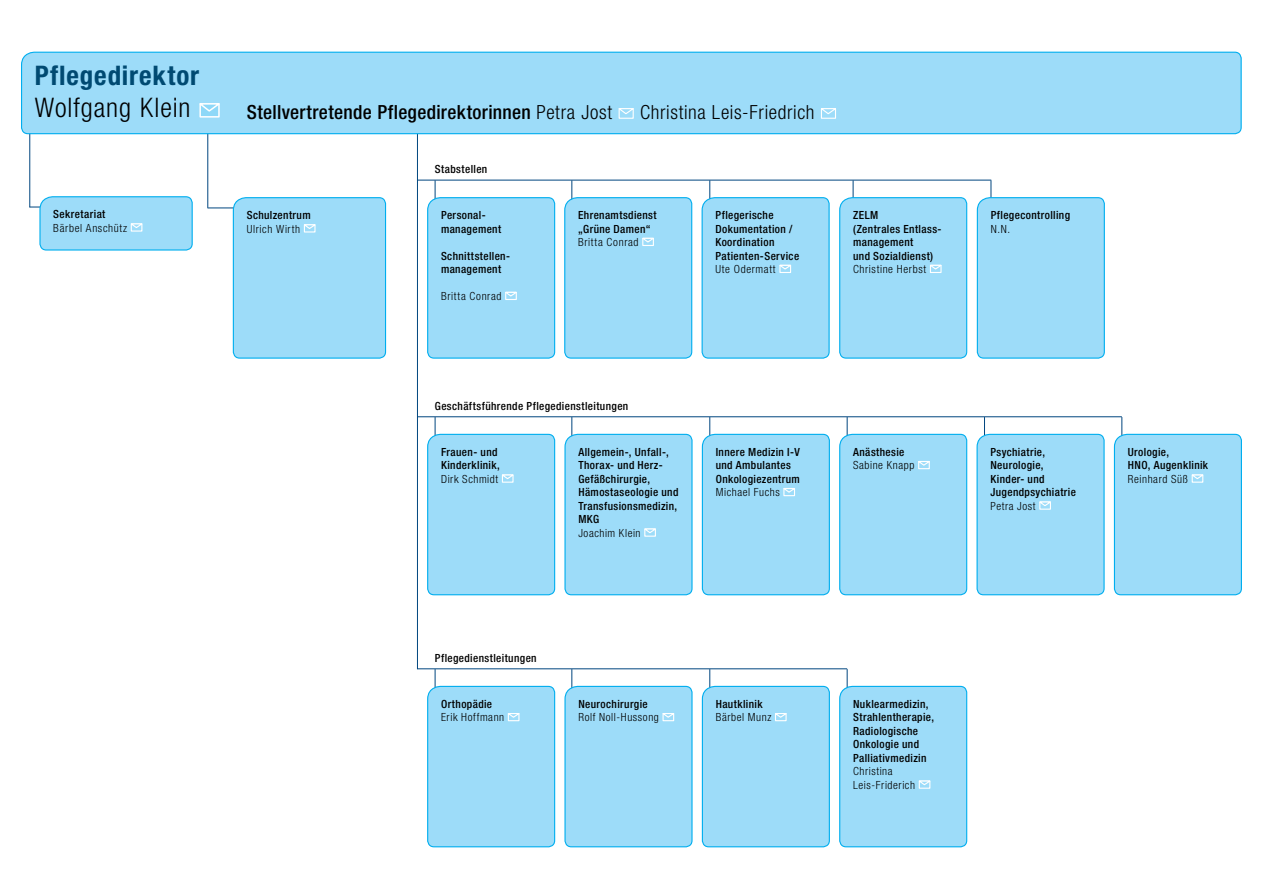
<style>
.page{position:relative;width:1263px;height:893px;background:#fff}
.page>*{position:absolute;margin:0;border:0;box-sizing:border-box;transform-origin:0 0}
.t1{font:700 condensed 27px "Helvetica Neue LT Pro";letter-spacing:.03em;color:#004a72}
.t2{font:300 condensed 27px "Helvetica Neue LT Pro";letter-spacing:.035em;color:#000}
.t3{font:500 condensed 19.5px "Helvetica Neue LT Pro";letter-spacing:.02em;color:#000}
.t4{font:300 condensed 19.5px "Helvetica Neue LT Pro";letter-spacing:.03em;color:#000}
.t5{font:500 condensed 11.25px/13.5px "Helvetica Neue LT Pro";letter-spacing:.035em;color:#000}
.t6{font:300 condensed 11.25px/13.5px "Helvetica Neue LT Pro";letter-spacing:.055em;color:#000}
.s1{font-weight:300}
</style>
<div class="page">
<hr style="left:29px;top:124px;width:1px;height:83px;background:#00467f">
<svg style="left:29px;top:196px;width:164px;height:55px;background:#9ddcf8"></svg>
<hr style="left:207px;top:124px;width:1px;height:84px;background:#00467f">
<hr style="left:208px;top:208px;width:32px;height:1px;background:#00467f">
<div style="left:232px;top:197px;width:155px;height:162px;background:#9ddcf9"></div>
<hr style="left:417px;top:127px;width:1px;height:542px;background:#00467f">
<hr style="left:417px;top:180px;width:574px;height:1px;background:#00467f">
<hr style="left:417px;top:416px;width:705px;height:1px;background:#00467f">
<hr style="left:417px;top:668px;width:430px;height:1px;background:#00467f">
<hr style="left:435px;top:180px;width:1px;height:128px;background:#00467f">
<hr style="left:435px;top:417px;width:1px;height:127px;background:#00467f">
<hr style="left:435px;top:669px;width:1px;height:127px;background:#00467f">
<div style="left:427px;top:197px;width:129px;height:162px;background:#9ddcf9"></div>
<div style="left:427px;top:433px;width:129px;height:163px;background:#9ddcf9"></div>
<div style="left:427px;top:685px;width:129px;height:163px;background:#9ddcf9"></div>
<hr style="left:571px;top:180px;width:1px;height:128px;background:#00467f">
<hr style="left:571px;top:417px;width:1px;height:127px;background:#00467f">
<hr style="left:571px;top:669px;width:1px;height:127px;background:#00467f">
<div style="left:564px;top:433px;width:129px;height:163px;background:#9ddcf9"></div>
<div style="left:564px;top:685px;width:129px;height:163px;background:#9ddcf9"></div>
<hr style="left:709px;top:180px;width:1px;height:128px;background:#00467f">
<hr style="left:853px;top:180px;width:1px;height:128px;background:#00467f">
<hr style="left:991px;top:180px;width:1px;height:128px;background:#00467f">
<hr style="left:709px;top:417px;width:1px;height:127px;background:#00467f">
<hr style="left:709px;top:669px;width:1px;height:127px;background:#00467f">
<div style="left:701px;top:197px;width:129px;height:162px;background:#9ddcf9"></div>
<div style="left:839px;top:197px;width:129px;height:162px;background:#9ddcf9"></div>
<div style="left:976px;top:197px;width:129px;height:162px;background:#9ddcf9"></div>
<div style="left:701px;top:433px;width:129px;height:163px;background:#9ddcf9"></div>
<div style="left:701px;top:685px;width:129px;height:163px;background:#9ddcf9"></div>
<hr style="left:847px;top:417px;width:1px;height:127px;background:#00467f">
<hr style="left:847px;top:669px;width:1px;height:127px;background:#00467f">
<div style="left:839px;top:433px;width:129px;height:163px;background:#9ddcf9"></div>
<div style="left:839px;top:685px;width:129px;height:163px;background:#9ddcf9"></div>
<hr style="left:984px;top:417px;width:1px;height:127px;background:#00467f">
<div style="left:976px;top:433px;width:129px;height:163px;background:#9ddcf9"></div>
<hr style="left:1121px;top:417px;width:1px;height:127px;background:#00467f">
<div style="left:1113px;top:433px;width:129px;height:163px;background:#9ddcf9"></div>
<div style="left:21px;top:51px;width:1221px;height:84px;background:#9ddcf9"></div>
<div style="left:619px;top:108px;width:15px;height:11px;background:#9ddcf9;border:1px solid #fff"></div>
<svg style="left:617px;top:107px;width:20px;height:8px"></svg>
<div style="left:821px;top:108px;width:15px;height:11px;background:#9ddcf9;border:1px solid #fff"></div>
<svg style="left:820px;top:107px;width:19px;height:8px"></svg>
<div style="left:564px;top:197px;width:129px;height:162px;background:#9ddcf9"></div>
<h1 class="t1" style="left:35px;top:59px;width:166px">Pflegedirektor</h1>
<h1 class="t2" style="left:35px;top:92px;width:157px">Wolfgang Klein</h1>
<h2 class="t3" style="left:247px;top:100px;width:367px">Stellvertretende Pflegedirektorinnen <span class="s1">Petra Jost</span></h2>
<h2 class="t4" style="left:640px;top:101px;width:176px">Christina Leis-Friedrich</h2>
<p class="t5" style="left:435px;top:162px;width:54px">Stabstellen</p>
<p class="t5" style="left:53px;top:207px;width:54px">Sekretariat</p>
<p class="t6" style="left:53px;top:221px;width:75px">Bärbel Anschütz</p>
<p class="t5" style="left:247px;top:208px;width:66px">Schulzentrum</p>
<p class="t6" style="left:247px;top:222px;width:55px">Ulrich Wirth</p>
<p class="t5" style="left:441px;top:208px;width:62px">Personal&shy;management</p>
<p class="t5" style="left:441px;top:249px;width:71px">Schnittstellen&shy;management</p>
<p class="t6" style="left:441px;top:289px;width:62px">Britta Conrad</p>
<p class="t5" style="left:578px;top:208px;width:80px">Ehrenamtsdienst „Grüne Damen“</p>
<p class="t6" style="left:578px;top:235px;width:62px">Britta Conrad</p>
<p class="t5" style="left:715px;top:208px;width:85px">Pflegerische<br>Dokumentation /<br>Koordination<br>Patienten-Service</p>
<p class="t6" style="left:715px;top:262px;width:62px">Ute Odermatt</p>
<p class="t5" style="left:853px;top:208px;width:90px">ZELM<br>(Zentrales Entlass&shy;management<br>und Sozialdienst)</p>
<p class="t6" style="left:853px;top:262px;width:75px">Christine Herbst</p>
<p class="t5" style="left:991px;top:208px;width:81px">Pflegecontrolling</p>
<p class="t6" style="left:991px;top:222px;width:21px">N.N.</p>
<p class="t5" style="left:435px;top:399px;width:195px">Geschäftsführende Pflegedienstleitungen</p>
<p class="t5" style="left:441px;top:445px;width:60px">Frauen- und<br>Kinderklinik,</p>
<p class="t6" style="left:441px;top:472px;width:59px">Dirk Schmidt</p>
<p class="t5" style="left:578px;top:445px;width:102px">Allgemein-, Unfall-,<br>Thorax- und Herz-<br>Gefäßchirurgie,<br>Hämostaseologie und<br>Transfusionsmedizin,<br>MKG</p>
<p class="t6" style="left:578px;top:526px;width:64px">Joachim Klein</p>
<p class="t5" style="left:716px;top:445px;width:86px">Innere Medizin I-V und Ambulantes<br>Onkologiezentrum</p>
<p class="t6" style="left:716px;top:485px;width:66px">Michael Fuchs</p>
<p class="t5" style="left:853px;top:445px;width:53px">Anästhesie</p>
<p class="t6" style="left:853px;top:458px;width:63px">Sabine Knapp</p>
<p class="t5" style="left:990px;top:445px;width:87px">Psychiatrie,<br>Neurologie,<br>Kinder- und<br>Jugendpsychiatrie</p>
<p class="t6" style="left:990px;top:499px;width:47px">Petra Jost</p>
<p class="t5" style="left:1128px;top:445px;width:82px">Urologie,<br>HNO, Augenklinik</p>
<p class="t6" style="left:1128px;top:472px;width:62px">Reinhard Süß</p>
<p class="t5" style="left:435px;top:651px;width:103px">Pflegedienstleitungen</p>
<p class="t5" style="left:441px;top:697px;width:53px">Orthopädie</p>
<p class="t6" style="left:441px;top:710px;width:65px">Erik Hoffmann</p>
<p class="t5" style="left:578px;top:697px;width:71px">Neurochirurgie</p>
<p class="t6" style="left:578px;top:710px;width:82px">Rolf Noll-Hussong</p>
<p class="t5" style="left:716px;top:697px;width:48px">Hautklinik</p>
<p class="t6" style="left:716px;top:710px;width:57px">Bärbel Munz</p>
<p class="t5" style="left:853px;top:697px;width:83px">Nuklearmedizin,<br>Strahlentherapie,<br>Radiologische<br>Onkologie und<br>Palliativmedizin</p>
<p class="t6" style="left:853px;top:764px;width:64px">Christina<br>Leis-Friderich</p>
</div>
